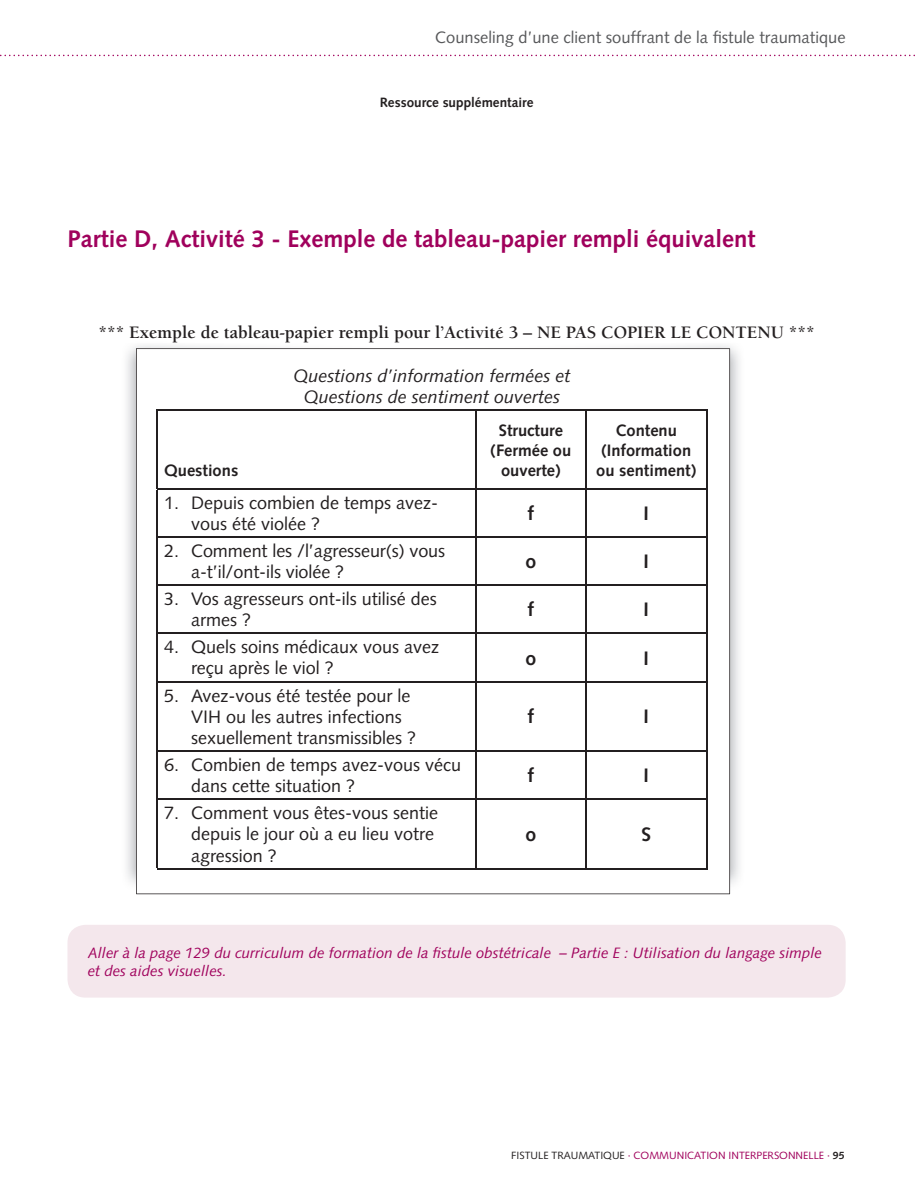
<style>
.page{position:relative;width:918px;height:1188px;background:#fff}
.page>*{position:absolute;margin:0;border:0;box-sizing:border-box;transform-origin:0 0}
.t1{font:700 24px "Syntax LT Std";color:#a0015c}
.t2{font:700 19.5px "Syntax LT Std";color:#231f20}
.t3{font:18px/21px "Syntax LT Std";color:#231f20}
.t4{font:700 18px "Berkeley Std";color:#231f20}
.t5{font:italic 18px/21.6px "Syntax LT Std";color:#231f20;text-align:center}
.t6{font:700 16.5px/19.8px "Syntax LT Std";color:#231f20;text-align:center}
.t7{font:16.5px "Syntax LT Std";color:#57585a}
.t8{font:italic 15px/18px "Syntax LT Std";color:#a0015c}
.t9{font:700 13.5px "Syntax LT Std";color:#231f20}
.t10{font:10.5px "Syntax LT Std";color:#a0015c}
.s1{color:#231f20}
.s2{font-weight:700;color:#231f20}
</style>
<div class="page">
<svg style="left:0;top:55px;width:915px;height:1px"></svg>
<div style="left:68px;top:925px;width:778px;height:73px;background:#f4e7ec;border-radius:18px"></div>
<img style="left:126px;top:345px;width:614px;height:546px">
<svg style="left:136px;top:348px;width:594px;height:546px"></svg>
<div style="left:158px;top:368px;width:548px;height:511px;background:#fff"></div>
<hr style="left:157px;top:490px;width:1px;height:46px;background:#231f20">
<hr style="left:475px;top:490px;width:2px;height:46px;background:#231f20">
<hr style="left:585px;top:490px;width:2px;height:46px;background:#231f20">
<hr style="left:706px;top:490px;width:1px;height:46px;background:#231f20">
<hr style="left:157px;top:536px;width:319px;height:2px;background:#231f20">
<hr style="left:157px;top:538px;width:1px;height:46px;background:#231f20">
<hr style="left:476px;top:536px;width:110px;height:2px;background:#231f20">
<hr style="left:475px;top:538px;width:2px;height:46px;background:#231f20">
<hr style="left:586px;top:536px;width:121px;height:2px;background:#231f20">
<hr style="left:585px;top:538px;width:2px;height:46px;background:#231f20">
<hr style="left:706px;top:538px;width:1px;height:46px;background:#231f20">
<hr style="left:157px;top:584px;width:319px;height:2px;background:#231f20">
<hr style="left:157px;top:586px;width:1px;height:46px;background:#231f20">
<hr style="left:476px;top:584px;width:110px;height:2px;background:#231f20">
<hr style="left:475px;top:586px;width:2px;height:46px;background:#231f20">
<hr style="left:586px;top:584px;width:121px;height:2px;background:#231f20">
<hr style="left:585px;top:586px;width:2px;height:46px;background:#231f20">
<hr style="left:706px;top:586px;width:1px;height:46px;background:#231f20">
<hr style="left:157px;top:632px;width:319px;height:2px;background:#231f20">
<hr style="left:157px;top:634px;width:1px;height:47px;background:#231f20">
<hr style="left:476px;top:632px;width:110px;height:2px;background:#231f20">
<hr style="left:475px;top:634px;width:2px;height:47px;background:#231f20">
<hr style="left:586px;top:632px;width:121px;height:2px;background:#231f20">
<hr style="left:585px;top:634px;width:2px;height:47px;background:#231f20">
<hr style="left:706px;top:634px;width:1px;height:47px;background:#231f20">
<hr style="left:157px;top:681px;width:319px;height:1px;background:#231f20">
<hr style="left:157px;top:682px;width:1px;height:68px;background:#231f20">
<hr style="left:476px;top:681px;width:110px;height:1px;background:#231f20">
<hr style="left:475px;top:682px;width:2px;height:68px;background:#231f20">
<hr style="left:586px;top:681px;width:121px;height:1px;background:#231f20">
<hr style="left:585px;top:682px;width:2px;height:68px;background:#231f20">
<hr style="left:706px;top:682px;width:1px;height:68px;background:#231f20">
<hr style="left:157px;top:750px;width:319px;height:1px;background:#231f20">
<hr style="left:157px;top:751px;width:1px;height:47px;background:#231f20">
<hr style="left:476px;top:750px;width:110px;height:1px;background:#231f20">
<hr style="left:475px;top:751px;width:2px;height:47px;background:#231f20">
<hr style="left:586px;top:750px;width:121px;height:1px;background:#231f20">
<hr style="left:585px;top:751px;width:2px;height:47px;background:#231f20">
<hr style="left:706px;top:751px;width:1px;height:47px;background:#231f20">
<hr style="left:157px;top:798px;width:319px;height:1px;background:#231f20">
<hr style="left:157px;top:799px;width:1px;height:69px;background:#231f20">
<hr style="left:476px;top:798px;width:110px;height:1px;background:#231f20">
<hr style="left:475px;top:799px;width:2px;height:69px;background:#231f20">
<hr style="left:586px;top:798px;width:121px;height:1px;background:#231f20">
<hr style="left:585px;top:799px;width:2px;height:69px;background:#231f20">
<hr style="left:706px;top:799px;width:1px;height:69px;background:#231f20">
<hr style="left:157px;top:868px;width:550px;height:2px;background:#231f20">
<hr style="left:157px;top:409px;width:319px;height:2px;background:#231f20">
<hr style="left:157px;top:411px;width:1px;height:77px;background:#231f20">
<hr style="left:476px;top:409px;width:110px;height:2px;background:#231f20">
<hr style="left:475px;top:411px;width:2px;height:77px;background:#231f20">
<hr style="left:586px;top:409px;width:121px;height:2px;background:#231f20">
<hr style="left:585px;top:411px;width:2px;height:77px;background:#231f20">
<hr style="left:706px;top:411px;width:1px;height:77px;background:#231f20">
<hr style="left:157px;top:488px;width:550px;height:2px;background:#231f20">
<p class="t7" style="left:435px;top:31px;width:412px">Counseling d’une client souffrant de la fistule traumatique</p>
<p class="t9" style="left:380px;top:97px;width:155px">Ressource supplémentaire</p>
<h1 class="t1" style="left:68px;top:229px;width:690px">Partie D, Activité 3 - Exemple de tableau-papier rempli équivalent</h1>
<p class="t4" style="left:98px;top:325px;width:718px">*** Exem le de tableau- a ier rem li our l’Activité 3 – NE PAS COPIER LE CONTENU ***</p>
<p class="t4" style="left:172px;top:325px;width:12px">p</p>
<p class="t4" style="left:285px;top:325px;width:30px">p p</p>
<p class="t4" style="left:369px;top:325px;width:37px">p p</p>
<p class="t5" style="left:293px;top:366px;width:279px">Questions d’information fermées et<br>Questions de sentiment ouvertes</p>
<p class="t6" style="left:164px;top:461px;width:76px">Questions</p>
<p class="t6" style="left:491px;top:422px;width:82px">Structure (Fermée ou ouverte)</p>
<p class="t6" style="left:596px;top:422px;width:101px">Contenu (Information ou sentiment)</p>
<p class="t3" style="left:191px;top:494px;width:249px;text-indent:-27px">1. Depuis combien de temps avez&shy;vous été violée ?</p>
<p class="t2" style="left:528px;top:506px;width:8px">f</p>
<p class="t2" style="left:644px;top:506px;width:7px">I</p>
<p class="t3" style="left:191px;top:542px;width:256px;text-indent:-27px">2. Comment les /l’agresseur(s) vous a-t’il/ont-ils violée ?</p>
<p class="t2" style="left:525px;top:554px;width:12px">o</p>
<p class="t2" style="left:644px;top:554px;width:7px">I</p>
<p class="t3" style="left:191px;top:590px;width:247px;text-indent:-27px">3. Vos agresseurs ont-ils utilisé des armes ?</p>
<p class="t2" style="left:528px;top:602px;width:8px">f</p>
<p class="t2" style="left:644px;top:602px;width:7px">I</p>
<p class="t3" style="left:191px;top:638px;width:250px;text-indent:-27px">4. Quels soins médicaux vous avez reçu après le viol ?</p>
<p class="t2" style="left:525px;top:650px;width:12px">o</p>
<p class="t2" style="left:644px;top:650px;width:7px">I</p>
<p class="t3" style="left:191px;top:687px;width:227px;text-indent:-27px">5. Avez-vous été testée pour le<br>VIH ou les autres infections sexuellement transmissibles ?</p>
<p class="t2" style="left:528px;top:709px;width:8px">f</p>
<p class="t2" style="left:644px;top:709px;width:7px">I</p>
<p class="t3" style="left:191px;top:756px;width:272px;text-indent:-27px">6. Combien de temps avez-vous vécu dans cette situation ?</p>
<p class="t2" style="left:528px;top:767px;width:8px">f</p>
<p class="t2" style="left:644px;top:767px;width:7px">I</p>
<p class="t3" style="left:191px;top:803px;width:249px;line-height:21.6px;text-indent:-27px">7. Comment vous êtes-vous sentie depuis le jour où a eu lieu votre agression ?</p>
<p class="t2" style="left:525px;top:826px;width:12px">o</p>
<p class="t2" style="left:641px;top:826px;width:11px">S</p>
<p class="t8" style="left:88px;top:945px;width:736px">Aller à la page 129 du curriculum de formation de la fistule obstétricale – Partie E : Utilisation du langage simple et des aides visuelles.</p>
<p class="t10" style="left:511px;top:1151px;width:335px"><span class="s1">FISTULE TRAUMATIQUE</span> · COMMUNICATION INTERPERSONNELLE · <span class="s2">95</span></p>
</div>
